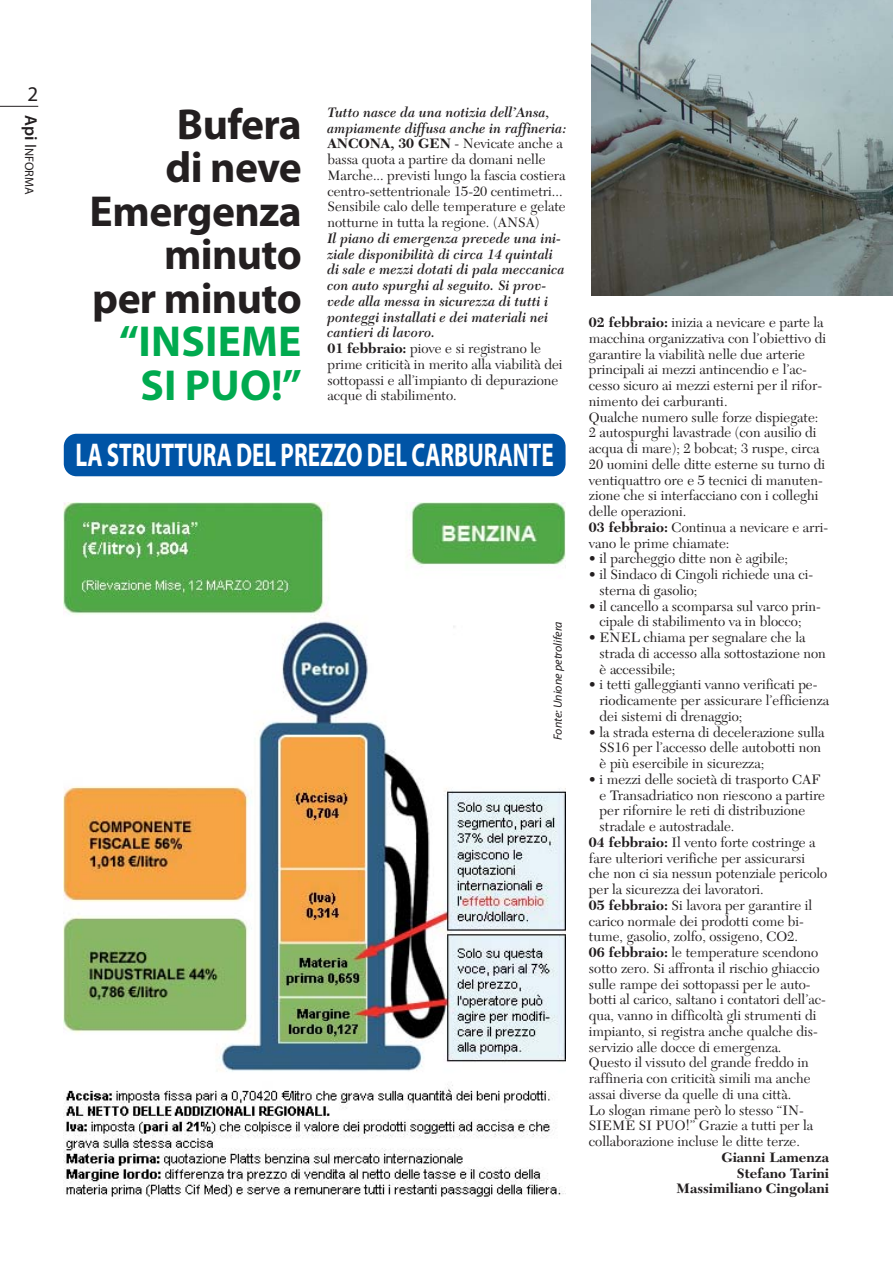
<style>
.page{position:relative;width:893px;height:1263px;background:#fff}
.page>*{position:absolute;margin:0;border:0;box-sizing:border-box;transform-origin:0 0}
.t1{font:700 43.5px/43.5px "Myriad Pro";letter-spacing:-.015em;color:#231f20;text-align:right}
.t2{font:700 43.5px/43.5px "Myriad Pro";letter-spacing:.005em;color:#00aa4f;text-align:center}
.t3{font:700 33px "Myriad Pro";color:#fff;scale:.7 1}
.t4{font:21px "Myriad Pro";color:#231f20}
.t5{font:14.25px/15.8px "New Caledonia";color:#231f20}
.t6{font:italic 600 14.25px/15.8px "New Caledonia";color:#231f20}
.t7{font:700 14.25px/15.8px "New Caledonia";color:#231f20;text-align:right}
.t8{font:12.3px "Myriad Pro";color:#231f20}
.t9{font:italic 12px "Myriad Pro";color:#231f20}
.s1{font-weight:600;font-size:17.25px}
.s2{font-size:16.5px}
.s3{font-weight:600;font-style:italic}
.s4{font-weight:700}
.s5{font-weight:700;font-style:normal}
.s6{font-weight:400;font-style:normal}
</style>
<div class="page">
<img style="left:591px;top:0;width:302px;height:295px">
<div style="left:64px;top:434px;width:502px;height:42px;background:#0054a6;border-radius:13px"></div>
<hr style="left:0;top:106px;width:38px;height:1px;background:#231f20">
<img style="left:64px;top:502px;width:502px;height:695px">
<h3 class="t4" style="left:27px;top:86px;width:12px">2</h3>
<p class="t8" style="left:34px;top:115px;width:81px;rotate:90deg"><span class="s1">Api</span> <span class="s2">I</span>NFORMA</p>
<h1 class="t1" style="left:90px;top:107px;width:214px">Bufera<br>di neve<br>Emergenza minuto per minuto</h1>
<h1 class="t2" style="left:119px;top:324px;width:184px">“INSIEME<br>SI PUO!”</h1>
<p class="t5" style="left:327px;top:106px;width:240px"><span class="s3">Tutto nasce da una notizia dell’Ansa, ampiamente diffusa anche in raffineria:<br></span><span class="s4">ANCONA, 30 GEN</span> - Nevicate anche a bassa quota a partire da domani nelle Marche... previsti lungo la fascia costiera centro-settentrionale 15-20 centimetri...<br>Sensibile calo delle temperature e gelate notturne in tutta la regione. (ANSA)</p>
<p class="t6" style="left:327px;top:232px;width:239px">Il piano di emergenza prevede una ini&shy;ziale disponibilità di circa 14 quintali di sale e mezzi dotati di pala meccanica con auto spurghi al seguito. Si prov&shy;vede alla messa in sicurezza di tutti i ponteggi installati e dei materiali nei cantieri di lavoro.<br><span class="s5">01 febbraio:</span> <span class="s6">piove e si registrano le prime criticità in merito alla viabilità dei sottopassi e all’impianto di depurazione acque di stabilimento.</span></p>
<h2 class="t3" style="left:75px;top:442px;width:685px">LA STRUTTURA DEL PREZZO DEL CARBURANTE</h2>
<p class="t9" style="left:553px;top:740px;width:120px;rotate:-90deg">Fonte: Unione petrolifera</p>
<p class="t5" style="left:589px;top:316px;width:241px"><span class="s4">02 febbraio:</span> inizia a nevicare e parte la macchina organizzativa con l’obiettivo di garantire la viabilità nelle due arterie principali ai mezzi antincendio e l’ac&shy;cesso sicuro ai mezzi esterni per il rifor&shy;nimento dei carburanti.<br>Qualche numero sulle forze dispiegate:<br>2 autospurghi lavastrade (con ausilio di acqua di mare); 2 bobcat; 3 ruspe, circa 20 uomini delle ditte esterne su turno di ventiquattro ore e 5 tecnici di manuten&shy;zione che si interfacciano con i colleghi delle operazioni.<br><span class="s4">03 febbraio:</span> Continua a nevicare e arri&shy;vano le prime chiamate:</p>
<p class="t5" style="left:589px;top:552px;width:201px">• il parcheggio ditte non è agibile;</p>
<p class="t5" style="left:600px;top:568px;width:215px;text-indent:-11px">• il Sindaco di Cingoli richiede una ci&shy;sterna di gasolio;</p>
<p class="t5" style="left:589px;top:599px;width:233px;text-align:center">• il cancello a scomparsa sul varco prin&shy;cipale di stabilimento va in blocco;</p>
<p class="t5" style="left:600px;top:631px;width:228px;text-indent:-11px">• ENEL chiama per segnalare che la strada di accesso alla sottostazione non è accessibile;</p>
<p class="t5" style="left:600px;top:678px;width:231px;text-indent:-11px">• i tetti galleggianti vanno verificati pe&shy;riodicamente per assicurare l’efficienza dei sistemi di drenaggio;</p>
<p class="t5" style="left:600px;top:725px;width:226px;text-indent:-11px">• la strada esterna di decelerazione sulla<br>SS16 per l’accesso delle autobotti non è più esercibile in sicurezza;</p>
<p class="t5" style="left:589px;top:773px;width:233px">• i mezzi delle società di trasporto CAF</p>
<p class="t5" style="left:600px;top:788px;width:227px">e Transadriatico non riescono a partire</p>
<p class="t5" style="left:600px;top:804px;width:207px">per rifornire le reti di distribuzione</p>
<p class="t5" style="left:600px;top:820px;width:136px">stradale e autostradale.</p>
<p class="t5" style="left:589px;top:836px;width:228px"><span class="s4">04 febbraio:</span> Il vento forte costringe a</p>
<p class="t5" style="left:589px;top:851px;width:218px">fare ulteriori verifiche per assicurarsi</p>
<p class="t5" style="left:589px;top:867px;width:240px">che non ci sia nessun potenziale pericolo</p>
<p class="t5" style="left:589px;top:883px;width:176px">per la sicurezza dei lavoratori.</p>
<p class="t5" style="left:589px;top:899px;width:225px"><span class="s4">05 febbraio:</span> Si lavora per garantire il</p>
<p class="t5" style="left:589px;top:914px;width:217px">carico normale dei prodotti come bi-</p>
<p class="t5" style="left:589px;top:930px;width:211px">tume, gasolio, zolfo, ossigeno, CO2.</p>
<p class="t5" style="left:589px;top:946px;width:231px"><span class="s4">06 febbraio:</span> le temperature scendono</p>
<p class="t5" style="left:589px;top:962px;width:232px">sotto zero. Si affronta il rischio ghiaccio</p>
<p class="t5" style="left:589px;top:977px;width:223px">sulle rampe dei sottopassi per le auto-</p>
<p class="t5" style="left:589px;top:993px;width:238px">botti al carico, saltano i contatori dell’ac-</p>
<p class="t5" style="left:589px;top:1009px;width:229px">qua, vanno in difficoltà gli strumenti di</p>
<p class="t5" style="left:589px;top:1025px;width:230px">impianto, si registra anche qualche dis-</p>
<p class="t5" style="left:589px;top:1040px;width:194px">servizio alle docce di emergenza.</p>
<p class="t5" style="left:589px;top:1056px;width:221px">Questo il vissuto del grande freddo in</p>
<p class="t5" style="left:589px;top:1072px;width:223px">raffineria con criticità simili ma anche</p>
<p class="t5" style="left:589px;top:1088px;width:204px">assai diverse da quelle di una città.</p>
<p class="t5" style="left:589px;top:1103px;width:216px">Lo slogan rimane però lo stesso “IN-</p>
<p class="t5" style="left:589px;top:1119px;width:226px">SIEME SI PUO!” Grazie a tutti per la</p>
<p class="t5" style="left:589px;top:1135px;width:213px">collaborazione incluse le ditte terze.</p>
<p class="t7" style="left:676px;top:1151px;width:154px">Gianni Lamenza<br>Stefano Tarini<br>Massimiliano Cingolani</p>
</div>
